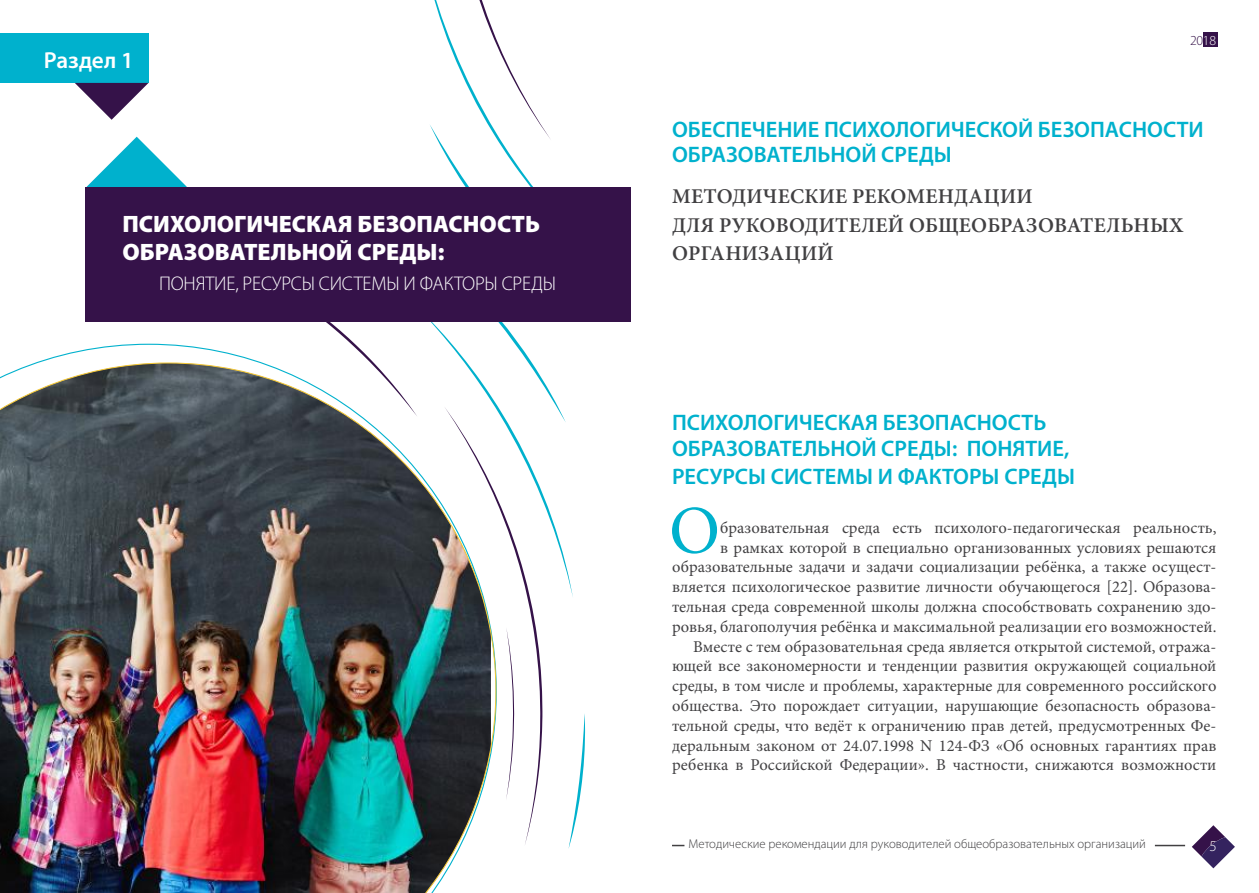
<style>
.page{position:relative;width:1259px;height:893px;background:#fff}
.page>*{position:absolute;margin:0;border:0;box-sizing:border-box;transform-origin:0 0}
.t1{font:68.25px "Minion Pro";color:#00b1cd}
.t2{font:900 23.85px/27.8px "Myriad Pro";color:#fff}
.t3{font:600 23.25px "Myriad Pro";color:#fff}
.t4{font:600 22.5px/25.5px "Myriad Pro";color:#00b1cd}
.t5{font:600 21px/28.5px "Minion Pro";letter-spacing:.01em;color:#414042}
.t6{font:300 19.8px "Myriad Pro";letter-spacing:-.01em;color:#fff}
.t7{font:16.5px/19.8px "Minion Pro";color:#414042;text-align:right}
.t8{font:300 15.15px "Myriad Pro";color:#fff}
.t9{font:300 13.8px "Myriad Pro";color:#351249}
.t10{font:300 12.75px "Myriad Pro";color:#414042}
.s1{color:#fff}
</style>
<div class="page">
<svg style="left:1192px;top:825px;width:43px;height:43px"></svg>
<svg style="left:672px;top:845px;width:12px;height:1px"></svg>
<hr style="left:1155px;top:845px;width:30px;height:1px;background:#414042">
<div style="left:1202px;top:33px;width:15px;height:14px;background:#351249"></div>
<svg style="left:87px;top:137px;width:100px;height:50px"></svg>
<svg style="left:245px;top:0;width:340px;height:849px"></svg>
<div style="left:0;top:33px;width:148px;height:49px;background:#00b1cd"></div>
<svg style="left:75px;top:83px;width:73px;height:37px"></svg>
<div style="left:85px;top:187px;width:545px;height:134px;background:#351249"></div>
<img style="left:0;top:362px;width:496px;height:531px">
<h3 class="t3" style="left:44px;top:45px;width:91px">Раздел 1</h3>
<h2 class="t2" style="left:122px;top:209px;width:419px">ПСИХОЛОГИЧЕСКАЯ БЕЗОПАСНОСТЬ<br>ОБРАЗОВАТЕЛЬНОЙ СРЕДЫ:</h2>
<p class="t6" style="left:159px;top:273px;width:399px">ПОНЯТИЕ, РЕСУРСЫ СИСТЕМЫ И ФАКТОРЫ СРЕДЫ</p>
<p class="t9" style="left:1190px;top:33px;width:28px">20<span class="s1">18</span></p>
<h3 class="t4" style="left:672px;top:116px;width:533px">ОБЕСПЕЧЕНИЕ ПСИХОЛОГИЧЕСКОЙ БЕЗОПАСНОСТИ<br>ОБРАЗОВАТЕЛЬНОЙ СРЕДЫ</h3>
<p class="t5" style="left:672px;top:182px;width:513px">МЕТОДИЧЕСКИЕ РЕКОМЕНДАЦИИ<br>ДЛЯ РУКОВОДИТЕЛЕЙ ОБЩЕОБРАЗОВАТЕЛЬНЫХ<br>ОРГАНИЗАЦИЙ</p>
<h3 class="t4" style="left:672px;top:409px;width:399px">ПСИХОЛОГИЧЕСКАЯ БЕЗОПАСНОСТЬ<br>ОБРАЗОВАТЕЛЬНОЙ СРЕДЫ: ПОНЯТИЕ,</h3>
<h3 class="t4" style="left:672px;top:463px;width:405px">РЕСУРСЫ СИСТЕМЫ И ФАКТОРЫ СРЕДЫ</h3>
<h1 class="t1" style="left:669px;top:485px;width:53px">О</h1>
<p class="t7" style="left:672px;top:518px;width:546px">бразовательная среда есть психолого-педагогическая реальность,<br>в рамках которой в специально организованных условиях решаются образовательные задачи и задачи социализации ребёнка, а также осущест&shy;вляется психологическое развитие личности обучающегося [22]. Образова&shy;тельная среда современной школы должна способствовать сохранению здо&shy;ровья, благополучия ребёнка и максимальной реализации его возможностей.<br>Вместе с тем образовательная среда является открытой системой, отража&shy;ющей все закономерности и тенденции развития окружающей социальной среды, в том числе и проблемы, характерные для современного российского общества. Это порождает ситуации, нарушающие безопасность образова&shy;тельной среды, что ведёт к ограничению прав детей, предусмотренных Фе&shy;деральным законом от 24.07.1998 N 124-ФЗ «Об основных гарантиях прав ребенка в Российской Федерации». В частности, снижаются возможности</p>
<p class="t10" style="left:688px;top:836px;width:459px">Методические рекомендации для руководителей общеобразовательных организаций</p>
<p class="t8" style="left:1209px;top:838px;width:9px">5</p>
</div>
